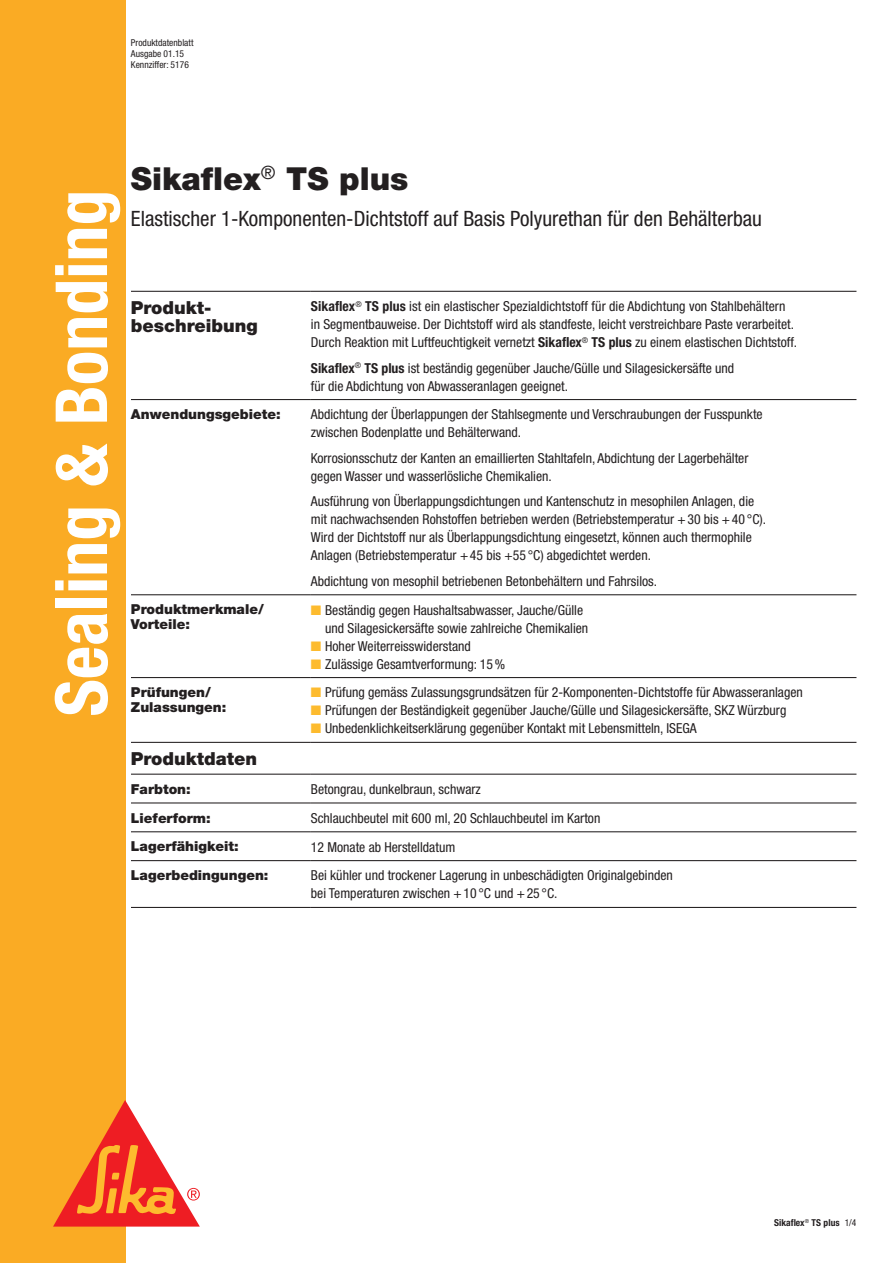
<style>
.page{position:relative;width:893px;height:1263px;background:#fff}
.page>*{position:absolute;margin:0;border:0;box-sizing:border-box;transform-origin:0 0}
.t1{font:700 condensed 71.85px "Helvetica Neue";color:#fff}
.t2{font:900 31.65px "Helvetica Neue";color:#231f20}
.t3{font:condensed 21.15px "Helvetica Neue";color:#231f20}
.t4{font:900 18px/18px "Helvetica Neue";color:#231f20}
.t5{font:condensed 13.8px/18px "Helvetica Neue";color:#231f20}
.t6{font:900 13.8px/15px "Helvetica Neue";color:#231f20}
.t7{font:condensed 9.45px/10.5px "Helvetica Neue";color:#231f20}
.t8{font:700 condensed 9.45px "Helvetica Neue";color:#231f20}
.s1{font-weight:700}
.s2{color:#fdbb2e}
.s3{font-weight:400}
</style>
<div class="page">
<div style="left:0;top:0;width:125px;height:1263px;background:#faab24"></div>
<svg style="left:53px;top:1100px;width:147px;height:126px"></svg>
<hr style="left:131px;top:291px;width:180px;height:1px;background:#231f20">
<hr style="left:311px;top:291px;width:545px;height:1px;background:#231f20">
<hr style="left:131px;top:399px;width:180px;height:1px;background:#231f20">
<hr style="left:311px;top:399px;width:545px;height:1px;background:#231f20">
<hr style="left:131px;top:594px;width:180px;height:1px;background:#231f20">
<hr style="left:311px;top:594px;width:545px;height:1px;background:#231f20">
<hr style="left:131px;top:677px;width:180px;height:1px;background:#231f20">
<hr style="left:311px;top:677px;width:545px;height:1px;background:#231f20">
<hr style="left:131px;top:742px;width:180px;height:1px;background:#231f20">
<hr style="left:311px;top:742px;width:545px;height:1px;background:#231f20">
<hr style="left:131px;top:774px;width:180px;height:1px;background:#231f20">
<hr style="left:311px;top:774px;width:545px;height:1px;background:#231f20">
<hr style="left:131px;top:802px;width:180px;height:1px;background:#231f20">
<hr style="left:311px;top:802px;width:545px;height:1px;background:#231f20">
<hr style="left:131px;top:831px;width:180px;height:1px;background:#231f20">
<hr style="left:311px;top:831px;width:545px;height:1px;background:#231f20">
<hr style="left:131px;top:860px;width:180px;height:1px;background:#231f20">
<hr style="left:311px;top:860px;width:545px;height:1px;background:#231f20">
<hr style="left:131px;top:907px;width:180px;height:1px;background:#231f20">
<hr style="left:311px;top:907px;width:545px;height:1px;background:#231f20">
<p class="t7" style="left:131px;top:38px;width:64px">Produktdatenblatt<br>Ausgabe 01.15<br>Kennziffer: 5176</p>
<p class="t1" style="left:38px;top:716px;width:528px;rotate:-90deg">Sealing &amp; Bonding</p>
<p class="t2" style="left:131px;top:160px;width:279px">Sikaflex<sup>®</sup> TS plus</p>
<p class="t3" style="left:131px;top:206px;width:632px">Elastischer 1-Komponenten-Dichtstoff auf Basis Polyurethan für den Behälterbau</p>
<p class="t4" style="left:131px;top:299px;width:128px">Produkt&shy;beschreibung</p>
<p class="t5" style="left:311px;top:297px;width:488px"><span class="s1">Sikaflex</span><sup>®</sup> <span class="s1">TS plus</span> ist ein elastischer Spezialdichtstoff für die Abdichtung von Stahlbehältern in Segmentbauweise. Der Dichtstoff wird als standfeste, leicht verstreichbare Paste verarbeitet.<br>Durch Reaktion mit Luftfeuchtigkeit vernetzt <span class="s1">Sikaflex</span><sup>®</sup> <span class="s1">TS plus</span> zu einem elastischen Dichtstoff.</p>
<p class="t5" style="left:311px;top:359px;width:425px"><span class="s1">Sikaflex</span><sup>®</sup> <span class="s1">TS plus</span> ist beständig gegenüber Jauche/Gülle und Silagesickersäfte und für die Abdichtung von Abwasseranlagen geeignet.</p>
<p class="t6" style="left:131px;top:407px;width:151px">Anwendungsgebiete:</p>
<p class="t5" style="left:311px;top:405px;width:453px">Abdichtung der Überlappungen der Stahlsegmente und Verschraubungen der Fusspunkte zwischen Bodenplatte und Behälterwand.</p>
<p class="t5" style="left:311px;top:449px;width:439px">Korrosionsschutz der Kanten an emaillierten Stahltafeln, Abdichtung der Lagerbehälter gegen Wasser und wasserlösliche Chemikalien.</p>
<p class="t5" style="left:311px;top:492px;width:457px">Ausführung von Überlappungsdichtungen und Kantenschutz in mesophilen Anlagen, die mit nachwachsenden Rohstoffen betrieben werden (Betriebstemperatur +30 bis +40 °C).<br>Wird der Dichtstoff nur als Überlappungsdichtung eingesetzt, können auch thermophile Anlagen (Betriebstemperatur +45 bis +55 °C) abgedichtet werden.</p>
<p class="t5" style="left:311px;top:572px;width:348px">Abdichtung von mesophil betriebenen Betonbehältern und Fahrsilos.</p>
<p class="t6" style="left:131px;top:602px;width:134px">Produktmerkmale/<br>Vorteile:</p>
<p class="t5" style="left:325px;top:601px;width:265px;text-indent:-14px"><span class="s2">■</span> Beständig gegen Haushaltsabwasser, Jauche/Gülle und Silagesickersäfte sowie zahlreiche Chemikalien</p>
<p class="t5" style="left:311px;top:636px;width:161px"><span class="s2">■</span> Hoher Weiterreisswiderstand</p>
<p class="t5" style="left:311px;top:654px;width:196px"><span class="s2">■</span> Zulässige Gesamtverformung: 15%</p>
<p class="t6" style="left:131px;top:684px;width:97px">Prüfungen/<br>Zulassungen:</p>
<p class="t5" style="left:311px;top:683px;width:493px"><span class="s2">■</span> Prüfung gemäss Zulassungsgrundsätzen für 2-Komponenten-Dichtstoffe für Abwasseranlagen</p>
<p class="t5" style="left:311px;top:701px;width:477px"><span class="s2">■</span> Prüfungen der Beständigkeit gegenüber Jauche/Gülle und Silagesickersäfte, SKZ Würzburg</p>
<p class="t5" style="left:311px;top:719px;width:387px"><span class="s2">■</span> Unbedenklichkeitserklärung gegenüber Kontakt mit Lebensmitteln, ISEGA</p>
<p class="t4" style="left:131px;top:750px;width:128px">Produktdaten</p>
<p class="t6" style="left:131px;top:781px;width:61px">Farbton:</p>
<p class="t5" style="left:311px;top:780px;width:171px">Betongrau, dunkelbraun, schwarz</p>
<p class="t6" style="left:131px;top:810px;width:81px">Lieferform:</p>
<p class="t5" style="left:311px;top:809px;width:291px">Schlauchbeutel mit 600 ml, 20 Schlauchbeutel im Karton</p>
<p class="t6" style="left:131px;top:839px;width:109px">Lagerfähigkeit:</p>
<p class="t5" style="left:311px;top:838px;width:146px">12 Monate ab Herstelldatum</p>
<p class="t6" style="left:131px;top:868px;width:139px">Lagerbedingungen:</p>
<p class="t5" style="left:311px;top:866px;width:364px">Bei kühler und trockener Lagerung in unbeschädigten Originalgebinden bei Temperaturen zwischen +10 °C und +25 °C.</p>
<p class="t8" style="left:774px;top:1217px;width:84px">Sikaflex<sup>®</sup> TS plus <span class="s3">1/4</span></p>
</div>
